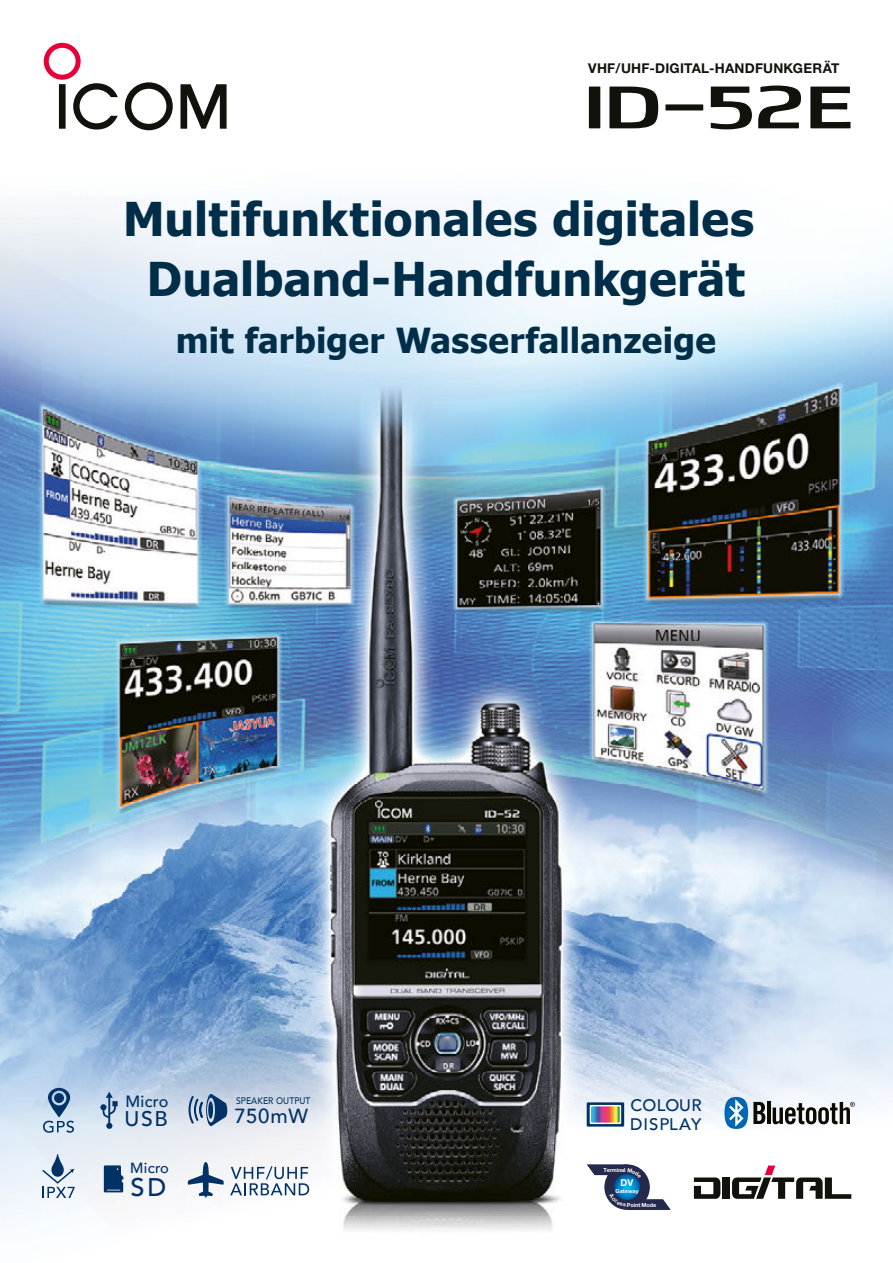
<style>
.page{position:relative;width:893px;height:1263px;background:#fff}
.page>*{position:absolute;margin:0;border:0;box-sizing:border-box;transform-origin:0 0}
.t1{font:52.2px "Icom CI PRODUCT";color:#12120d}
.t2{font:700 46.5px/60.4px "Tahoma";letter-spacing:.005em;color:#002e48;text-align:center}
.t3{font:700 34.5px "Tahoma";letter-spacing:.005em;color:#002e48}
.t4{font:500 25.5px "Avenir";color:#003265}
.t5{font:500 21.15px "Avenir";color:#003265}
.t6{font:500 20.4px "Avenir";letter-spacing:.04em;color:#003265}
.t7{font:500 16.8px/18.9px "Avenir";letter-spacing:.02em;color:#003265}
.t8{font:500 16.35px "Avenir";letter-spacing:.02em;color:#003265}
.t9{font:500 14.7px "Avenir";letter-spacing:.02em;color:#003265}
.t10{font:700 13.5px "Helvetica Neue";letter-spacing:.015em;color:#12120d}
.t11{font:500 9.45px "Avenir";letter-spacing:.01em;color:#003265;scale:.9 1}
.t12{font:700 9.45px "Helvetica Neue";color:#fff}
.t13{font:700 5.55px "Helvetica Neue";letter-spacing:-.02em;color:#fff}
.t14{font:700 5.55px "Helvetica Neue";color:#fff}
</style>
<div class="page">
<img style="left:0;top:42px;width:893px;height:1189px">
<svg style="left:180px;top:84px;width:47px;height:45px"></svg>
<svg style="left:125px;top:82px;width:48px;height:48px"></svg>
<svg style="left:44px;top:43px;width:74px;height:87px"></svg>
<svg style="left:691px;top:1161px;width:163px;height:42px"></svg>
<div style="left:604px;top:1164px;width:46px;height:46px;background:#25294c;border-radius:50%"></div>
<svg style="left:614px;top:1174px;width:26px;height:26px"></svg>
<svg style="left:230px;top:1166px;width:79px;height:29px"></svg>
<svg style="left:188px;top:1162px;width:36px;height:35px"></svg>
<svg style="left:189px;top:1094px;width:38px;height:32px"></svg>
<hr style="left:767px;top:1102px;width:3px;height:22px;background:#0d0a00">
<svg style="left:773px;top:1102px;width:82px;height:22px"></svg>
<svg style="left:724px;top:1097px;width:41px;height:32px"></svg>
<svg style="left:100px;top:1092px;width:18px;height:37px"></svg>
<svg style="left:104px;top:1165px;width:19px;height:27px"></svg>
<svg style="left:43px;top:1088px;width:31px;height:45px"></svg>
<div style="left:54px;top:1093px;width:10px;height:10px;background:#003265;border-radius:50%"></div>
<svg style="left:42px;top:1154px;width:33px;height:44px"></svg>
<svg style="left:587px;top:1102px;width:37px;height:24px"></svg>
<svg style="left:590px;top:1105px;width:31px;height:19px"></svg>
<svg style="left:591px;top:1106px;width:29px;height:16px"></svg>
<svg style="left:587px;top:1164px;width:54px;height:14px"></svg>
<svg style="left:609px;top:1193px;width:62px;height:17px"></svg>
<p class="t10" style="left:588px;top:60px;width:253px">VHF/UHF-DIGITAL-HANDFUNKGERÄT</p>
<p class="t1" style="left:589px;top:74px;width:270px">ID-52E</p>
<p class="t2" style="left:123px;top:186px;width:632px">Multifunktionales digitales<br>Dualband-Handfunkgerät</p>
<p class="t3" style="left:176px;top:316px;width:541px">mit farbiger Wasserfallanzeige</p>
<p class="t8" style="left:125px;top:1087px;width:45px">Micro</p>
<p class="t5" style="left:125px;top:1100px;width:45px">USB</p>
<p class="t9" style="left:130px;top:1155px;width:40px">Micro</p>
<p class="t4" style="left:130px;top:1165px;width:38px">SD</p>
<p class="t11" style="left:236px;top:1093px;width:84px">SPEAKER OUTPUT</p>
<p class="t6" style="left:234px;top:1099px;width:75px">750mW</p>
<p class="t7" style="left:630px;top:1094px;width:73px">COLOUR<br>DISPLAY</p>
<p class="t13" style="left:603px;top:1167px;width:24px">Terminal</p>
<p class="t12" style="left:621px;top:1177px;width:14px">DV</p>
<p class="t14" style="left:615px;top:1188px;width:25px">Gateway</p>
<p class="t13" style="left:627px;top:1201px;width:31px">Point Mode</p>
</div>
